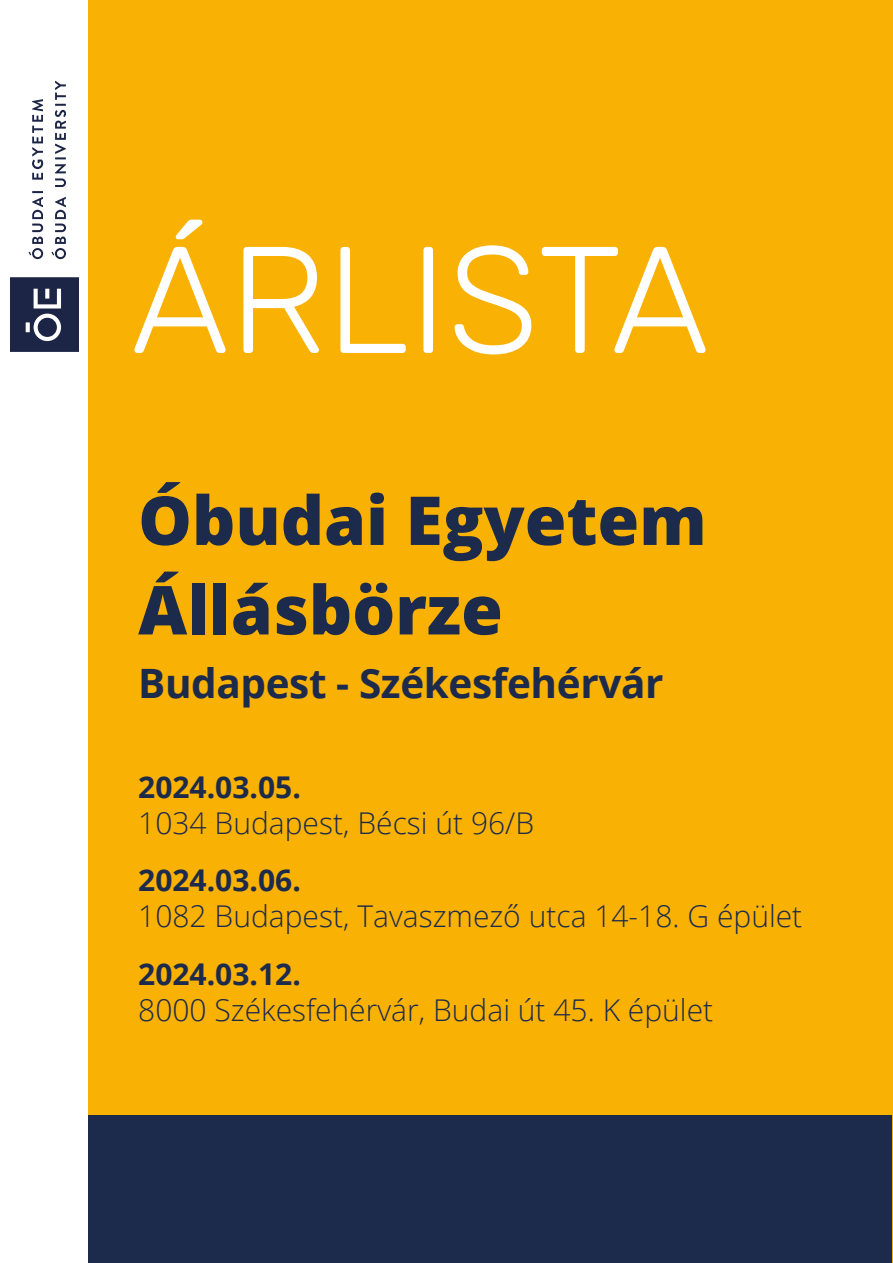
<style>
.page{position:relative;width:893px;height:1263px;background:#fff}
.page>*{position:absolute;margin:0;border:0;box-sizing:border-box;transform-origin:0 0}
.t1{font:300 151.5px "Rubik";color:#fff}
.t2{font:800 67.5px/89.6px "Open Sans";color:#1c2a4c}
.t3{font:700 40.5px "Open Sans";letter-spacing:-.01em;color:#1c2a4c}
.t4{font:300 30px "Open Sans";color:#1c2a4c}
.t5{font:700 30px "Open Sans";color:#1c2a4c}
</style>
<div class="page">
<div style="left:89px;top:0;width:804px;height:1263px;background:#f9b104"></div>
<div style="left:89px;top:1115px;width:803px;height:147px;background:#1c2a4c"></div>
<svg style="left:51px;top:197px;width:15px;height:62px"></svg>
<svg style="left:55px;top:81px;width:11px;height:106px"></svg>
<svg style="left:29px;top:191px;width:14px;height:68px"></svg>
<svg style="left:32px;top:99px;width:11px;height:81px"></svg>
<svg style="left:10px;top:277px;width:69px;height:75px;background:#38405c"></svg>
<h1 class="t1" style="left:131px;top:216px;width:580px">ÁRLISTA</h1>
<h2 class="t2" style="left:138px;top:472px;width:570px">Óbudai Egyetem<br>Állásbörze</h2>
<h3 class="t3" style="left:138px;top:655px;width:527px">Budapest - Székesfehérvár</h3>
<p class="t5" style="left:138px;top:766px;width:164px">2024.03.05.</p>
<p class="t4" style="left:138px;top:802px;width:398px">1034 Budapest, Bécsi út 96/B</p>
<p class="t5" style="left:138px;top:859px;width:164px">2024.03.06.</p>
<p class="t4" style="left:138px;top:896px;width:666px">1082 Budapest, Tavaszmező utca 14-18. G épület</p>
<p class="t5" style="left:138px;top:952px;width:164px">2024.03.12.</p>
<p class="t4" style="left:138px;top:989px;width:576px">8000 Székesfehérvár, Budai út 45. K épület</p>
</div>
